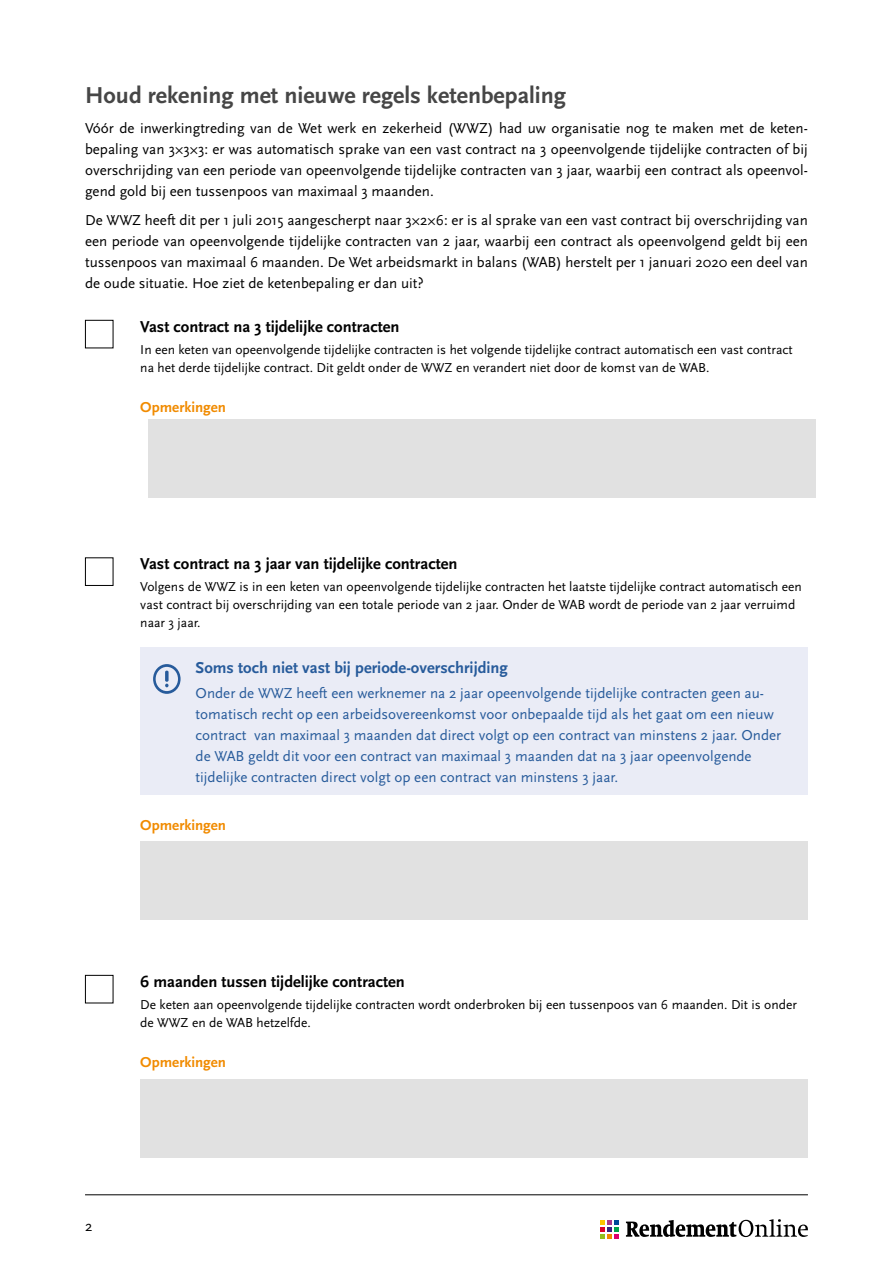
<style>
.page{position:relative;width:893px;height:1263px;background:#fff}
.page>*{position:absolute;margin:0;border:0;box-sizing:border-box;transform-origin:0 0}
.t1{font:700 24px "Scala Sans OT";color:#464646}
.t2{font:700 16.5px "Scala Sans OT";color:#000}
.t3{font:700 16.5px "Scala Sans OT";color:#275b9b}
.t4{font:15px/21px "Scala Sans OT";color:#000;text-align:justify}
.t5{font:15px/21px "Scala Sans OT";color:#275b9b}
.t6{font:700 15px "Scala Sans OT";color:#f18b00}
.t7{font:13.5px/18px "Scala Sans OT";color:#000}
</style>
<div class="page">
<hr style="left:85px;top:1194px;width:723px;height:1px;background:#000">
<svg style="left:626px;top:1219px;width:182px;height:18px"></svg>
<svg style="left:601px;top:1220px;width:18px;height:18px"></svg>
<div style="left:140px;top:647px;width:668px;height:148px;background:#eaecf6"></div>
<svg style="left:153px;top:664px;width:28px;height:30px"></svg>
<div style="left:85px;top:320px;width:28px;height:28px;border:1px solid #000"></div>
<div style="left:149px;top:419px;width:667px;height:79px;background:#e1e1e1"></div>
<div style="left:85px;top:557px;width:28px;height:29px;border:1px solid #000"></div>
<div style="left:140px;top:841px;width:668px;height:79px;background:#e1e1e1"></div>
<div style="left:85px;top:975px;width:28px;height:28px;border:1px solid #000"></div>
<div style="left:140px;top:1079px;width:668px;height:78px;background:#e1e1e1"></div>
<h1 class="t1" style="left:85px;top:82px;width:482px">Houd rekening met nieuwe regels ketenbepaling</h1>
<p class="t4" style="left:85px;top:118px;width:724px">Vóór de inwerkingtreding van de Wet werk en zekerheid (WWZ) had uw organisatie nog te maken met de keten&shy;bepaling van 3×3×3: er was automatisch sprake van een vast contract na 3 opeenvolgende tijdelijke contracten of bij overschrijding van een periode van opeenvolgende tijdelijke contracten van 3 jaar, waarbij een contract als opeenvol&shy;gend gold bij een tussenpoos van maximaal 3 maanden.</p>
<p class="t4" style="left:85px;top:210px;width:724px">De WWZ heeft dit per 1 juli 2015 aangescherpt naar 3×2×6: er is al sprake van een vast contract bij overschrijding van een periode van opeenvolgende tijdelijke contracten van 2 jaar, waarbij een contract als opeenvolgend geldt bij een tussenpoos van maximaal 6 maanden. De Wet arbeidsmarkt in balans (WAB) herstelt per 1 januari 2020 een deel van de oude situatie. Hoe ziet de ketenbepaling er dan uit?</p>
<p class="t2" style="left:140px;top:317px;width:261px">Vast contract na 3 tijdelijke contracten</p>
<p class="t7" style="left:140px;top:341px;width:654px">In een keten van opeenvolgende tijdelijke contracten is het volgende tijdelijke contract automatisch een vast contract na het derde tijdelijke contract. Dit geldt onder de WWZ en verandert niet door de komst van de WAB.</p>
<p class="t6" style="left:140px;top:399px;width:87px">Opmerkingen</p>
<p class="t2" style="left:140px;top:554px;width:319px">Vast contract na 3 jaar van tijdelijke contracten</p>
<p class="t7" style="left:140px;top:578px;width:663px">Volgens de WWZ is in een keten van opeenvolgende tijdelijke contracten het laatste tijdelijke contract automatisch een vast contract bij overschrijding van een totale periode van 2 jaar. Onder de WAB wordt de periode van 2 jaar verruimd naar 3 jaar.</p>
<p class="t3" style="left:196px;top:658px;width:314px">Soms toch niet vast bij periode-overschrijding</p>
<p class="t5" style="left:196px;top:683px;width:587px">Onder de WWZ heeft een werknemer na 2 jaar opeenvolgende tijdelijke contracten geen au&shy;tomatisch recht op een arbeidsovereenkomst voor onbepaalde tijd als het gaat om een nieuw contract van maximaal 3 maanden dat direct volgt op een contract van minstens 2 jaar. Onder de WAB geldt dit voor een contract van maximaal 3 maanden dat na 3 jaar opeenvolgende tijdelijke contracten direct volgt op een contract van minstens 3 jaar.</p>
<p class="t6" style="left:140px;top:816px;width:87px">Opmerkingen</p>
<p class="t2" style="left:140px;top:972px;width:266px">6 maanden tussen tijdelijke contracten</p>
<p class="t7" style="left:140px;top:996px;width:658px">De keten aan opeenvolgende tijdelijke contracten wordt onderbroken bij een tussenpoos van 6 maanden. Dit is onder de WWZ en de WAB hetzelfde.</p>
<p class="t6" style="left:140px;top:1054px;width:87px">Opmerkingen</p>
<p class="t4" style="left:85px;top:1215px;width:9px">2</p>
</div>
